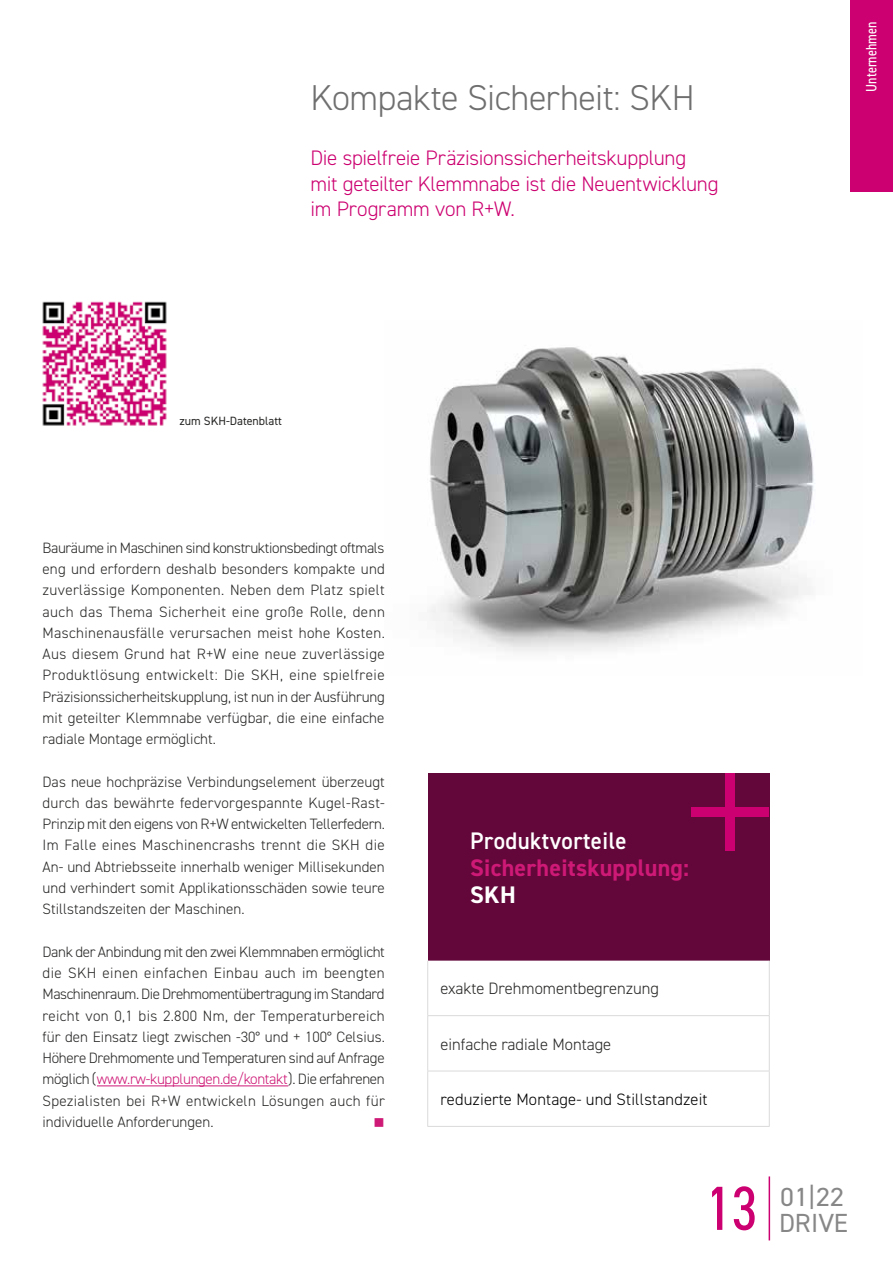
<style>
.page{position:relative;width:893px;height:1263px;background:#fff}
.page>*{position:absolute;margin:0;border:0;box-sizing:border-box;transform-origin:0 0}
.t1{font:condensed 62.4px "DIN2014";color:#cc0070}
.t2{font:300 36px "DIN2014";letter-spacing:-.015em;color:#706f6f}
.t3{font:26.25px "DIN2014";color:#878787}
.t4{font:26.25px "DIN2014";color:#878787;scale:1.06 1}
.t5{font:700 24px "DIN2014";letter-spacing:.01em;color:#ce1976}
.t6{font:600 24px "DIN2014";letter-spacing:.02em;color:#fff;scale:.95 1}
.t7{font:700 24px "DIN2014";color:#fff}
.t8{font:300 21px/25.5px "DIN2014";letter-spacing:-.015em;color:#cc0070}
.t9{font:300 16.5px "DIN2014";color:#282827}
.t10{font:300 16.5px "DIN2014";letter-spacing:.01em;color:#000}
.t11{font:300 15px/21.3px "DIN2014";letter-spacing:.005em;color:#282827;text-align:justify}
.t12{font:condensed 15px "DIN2014";color:#fff}
.t13{font:15px "Wingdings";color:#ce1976}
.t14{font:12px "DIN2014";color:#282827}
.s1{color:#ce1976}
</style>
<div class="page">
<hr style="left:769px;top:1176px;width:1px;height:64px;background:#cc0070">
<img style="left:429px;top:347px;width:386px;height:305px">
<div style="left:850px;top:0;width:43px;height:191px;background:#cc0070"></div>
<hr style="left:97px;top:1085px;width:191px;height:1px;background:#ce1976">
<img style="left:42px;top:301px;width:125px;height:125px">
<div style="left:428px;top:773px;width:341px;height:188px;background:#63073a"></div>
<svg style="left:428px;top:1016px;width:341px;height:110px"></svg>
<hr style="left:427px;top:961px;width:1px;height:54px;background:#dadada">
<hr style="left:769px;top:961px;width:1px;height:54px;background:#dadada">
<hr style="left:427px;top:1015px;width:343px;height:1px;background:#dadada">
<hr style="left:427px;top:1016px;width:1px;height:55px;background:#dadada">
<hr style="left:769px;top:1016px;width:1px;height:55px;background:#dadada">
<hr style="left:427px;top:1071px;width:343px;height:1px;background:#dadada">
<hr style="left:427px;top:1071px;width:1px;height:55px;background:#dadada">
<hr style="left:769px;top:1071px;width:1px;height:55px;background:#dadada">
<hr style="left:427px;top:1126px;width:343px;height:1px;background:#dadada">
<div style="left:726px;top:773px;width:9px;height:78px;background:#cc0070"></div>
<div style="left:691px;top:807px;width:78px;height:9px;background:#cc0070"></div>
<h2 class="t2" style="left:310px;top:76px;width:386px">Kompakte Sicherheit: SKH</h2>
<h3 class="t8" style="left:310px;top:145px;width:410px">Die spielfreie Präzisionssicherheitskupplung mit geteilter Klemmnabe ist die Neuentwicklung im Programm von R+W.</h3>
<p class="t12" style="left:861px;top:92px;width:71px;rotate:-90deg">Unternehmen</p>
<p class="t12" style="left:861px;top:95px;width:32px;rotate:-90deg">Unter</p>
<p class="t14" style="left:180px;top:414px;width:104px">zum SKH-Datenblatt</p>
<p class="t11" style="left:43px;top:537px;width:344px">Bauräume in Maschinen sind konstruktionsbedingt oftmals eng und erfordern deshalb besonders kompakte und zuverlässige Komponenten. Neben dem Platz spielt auch das Thema Sicherheit eine große Rolle, denn Maschinenausfälle verursachen meist hohe Kosten.<br>Aus diesem Grund hat R+W eine neue zuverlässige Produktlösung entwickelt: Die SKH, eine spielfreie Präzisionssicherheitskupplung, ist nun in der Ausführung mit geteilter Klemmnabe verfügbar, die eine einfache radiale Montage ermöglicht.</p>
<p class="t11" style="left:43px;top:771px;width:344px">Das neue hochpräzise Verbindungselement überzeugt durch das bewährte federvorgespannte Kugel-Rast-Prinzip mit den eigens von R+W entwickelten Tellerfedern.<br>Im Falle eines Maschinencrashs trennt die SKH die An- und Abtriebsseite innerhalb weniger Millisekunden und verhindert somit Applikationsschäden sowie teure Stillstandszeiten der Maschinen.</p>
<p class="t11" style="left:43px;top:941px;width:344px">Dank der Anbindung mit den zwei Klemmnaben ermöglicht die SKH einen einfachen Einbau auch im beengten Maschinenraum. Die Drehmomentübertragung im Standard reicht von 0,1 bis 2.800 Nm, der Temperaturbereich für den Einsatz liegt zwischen -30° und + 100° Celsius.<br>Höhere Drehmomente und Temperaturen sind auf Anfrage möglich (<span class="s1">www.rw-kupplungen.de/kontakt</span>). Die erfahrenen Spezialisten bei R+W entwickeln Lösungen auch für individuelle Anforderungen.</p>
<p class="t13" style="left:374px;top:1114px;width:13px">■</p>
<h3 class="t6" style="left:470px;top:825px;width:166px">Produktvorteile</h3>
<h3 class="t5" style="left:470px;top:852px;width:220px">Sicherheitskupplung:</h3>
<h3 class="t7" style="left:470px;top:879px;width:47px">SKH</h3>
<p class="t9" style="left:440px;top:979px;width:220px">exakte Drehmomentbegrenzung</p>
<p class="t9" style="left:440px;top:1034px;width:172px">einfache radiale Montage</p>
<p class="t10" style="left:440px;top:1089px;width:269px">reduzierte Montage- und Stillstandzeit</p>
<h1 class="t1" style="left:706px;top:1167px;width:52px">13</h1>
<h3 class="t4" style="left:780px;top:1180px;width:62px">01|22</h3>
<h3 class="t3" style="left:779px;top:1207px;width:71px">DRIVE</h3>
</div>
